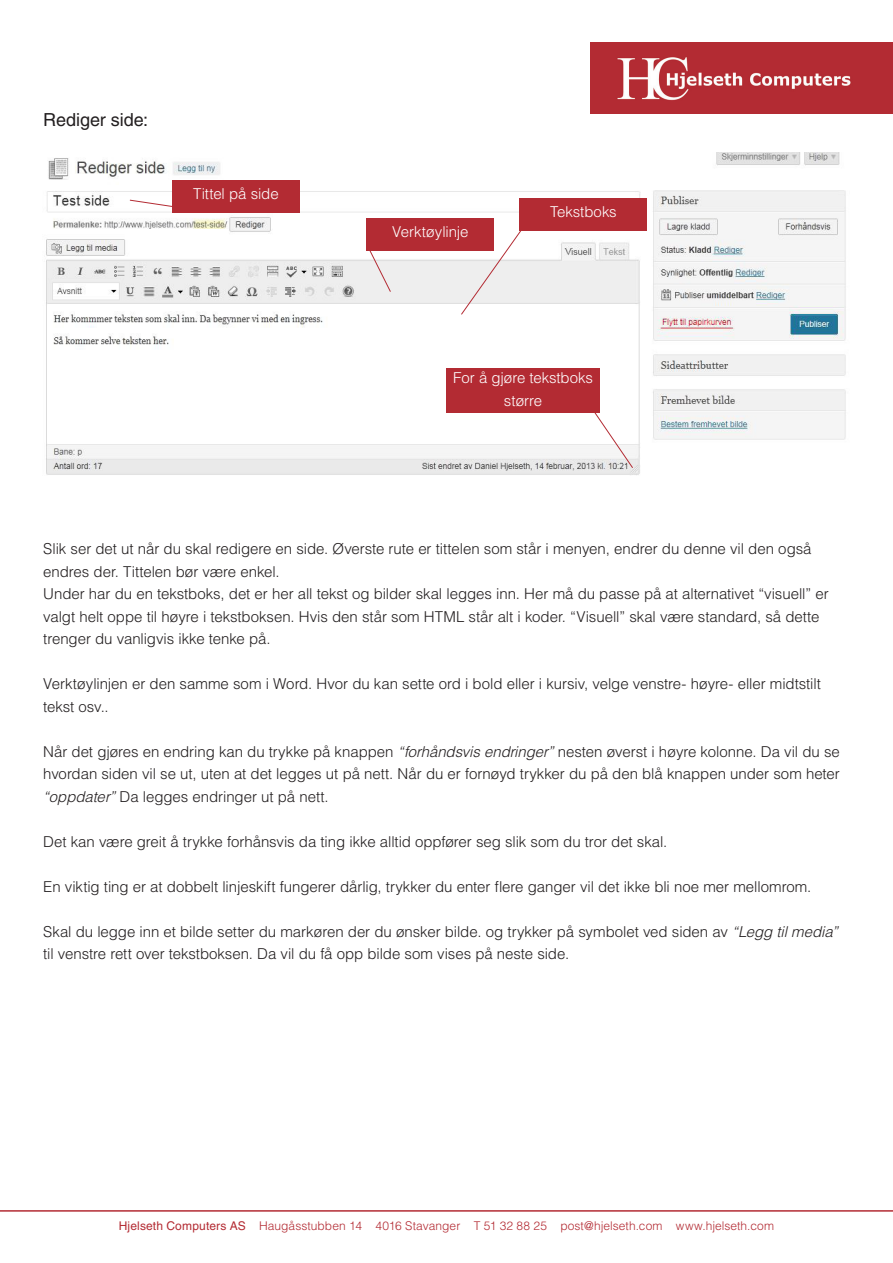
<style>
.page{position:relative;width:893px;height:1263px;background:#fff}
.page>*{position:absolute;margin:0;border:0;box-sizing:border-box;transform-origin:0 0}
.Mengdetekst{font:18px "Helvetica LT Std";color:#231f20}
.Mengdetekst-2{font:300 15px/22.5px "Helvetica LT Std";letter-spacing:-.005em;color:#231f20}
.Mengdtekst_hvit{font:300 15px/22.5px "Helvetica LT Std";letter-spacing:-.005em;color:#fff;text-align:center}
.t1{font:300 12px "Helvetica LT Std";letter-spacing:.005em;color:#b32b33}
.s1{font-style:italic}
.s2{font-weight:400}
</style>
<div class="page">
<img style="left:590px;top:43px;width:303px;height:71px">
<hr style="left:0;top:1210px;width:893px;height:1px;background:#b32b33">
<img style="left:46px;top:152px;width:800px;height:323px">
<div style="left:172px;top:180px;width:128px;height:32px;background:#b32b33"></div>
<svg style="left:129px;top:199px;width:43px;height:9px"></svg>
<svg style="left:366px;top:244px;width:25px;height:49px"></svg>
<svg style="left:460px;top:221px;width:68px;height:94px"></svg>
<svg style="left:590px;top:406px;width:44px;height:63px"></svg>
<div style="left:520px;top:198px;width:127px;height:32px;background:#b32b33"></div>
<div style="left:446px;top:368px;width:154px;height:44px;background:#b32b33"></div>
<div style="left:367px;top:218px;width:127px;height:32px;background:#b32b33"></div>
<p class="Mengdetekst" style="left:43px;top:110px;width:106px">Rediger side:</p>
<p class="Mengdtekst_hvit" style="left:193px;top:182px;width:87px">Tittel på side</p>
<p class="Mengdtekst_hvit" style="left:392px;top:220px;width:78px">Verktøylinje</p>
<p class="Mengdtekst_hvit" style="left:550px;top:200px;width:68px">Tekstboks</p>
<p class="Mengdtekst_hvit" style="left:453px;top:366px;width:141px">For å gjøre tekstboks større</p>
<p class="Mengdetekst-2" style="left:43px;top:537px;width:770px">Slik ser det ut når du skal redigere en side. Øverste rute er tittelen som står i menyen, endrer du denne vil den også endres der. Tittelen bør være enkel.</p>
<p class="Mengdetekst-2" style="left:43px;top:582px;width:787px">Under har du en tekstboks, det er her all tekst og bilder skal legges inn. Her må du passe på at alternativet “visuell” er valgt helt oppe til høyre i tekstboksen. Hvis den står som HTML står alt i koder. “Visuell” skal være standard, så dette trenger du vanligvis ikke tenke på.</p>
<p class="Mengdetekst-2" style="left:43px;top:672px;width:779px">Verktøylinjen er den samme som i Word. Hvor du kan sette ord i bold eller i kursiv, velge venstre- høyre- eller midtstilt tekst osv..</p>
<p class="Mengdetekst-2" style="left:43px;top:740px;width:798px;text-align:justify">Når det gjøres en endring kan du trykke på knappen <span class="s1">“forhåndsvis endringer”</span> nesten øverst i høyre kolonne. Da vil du se hvordan siden vil se ut, uten at det legges ut på nett. Når du er fornøyd trykker du på den blå knappen under som heter <span class="s1">“oppdater”</span> Da legges endringer ut på nett.</p>
<p class="Mengdetekst-2" style="left:43px;top:830px;width:626px">Det kan være greit å trykke forhånsvis da ting ikke alltid oppfører seg slik som du tror det skal.</p>
<p class="Mengdetekst-2" style="left:43px;top:875px;width:770px">En viktig ting er at dobbelt linjeskift fungerer dårlig, trykker du enter flere ganger vil det ikke bli noe mer mellomrom.</p>
<p class="Mengdetekst-2" style="left:43px;top:920px;width:796px">Skal du legge inn et bilde setter du markøren der du ønsker bilde. og trykker på symbolet ved siden av <span class="s1">“Legg til media” </span>til venstre rett over tekstboksen. Da vil du få opp bilde som vises på neste side.</p>
<p class="t1" style="left:119px;top:1218px;width:657px"><span class="s2">Hjelseth Computers AS</span> Haugåsstubben 14 4016 Stavanger T 51 32 88 25 post@hjelseth.com www.hjelseth.com</p>
</div>
